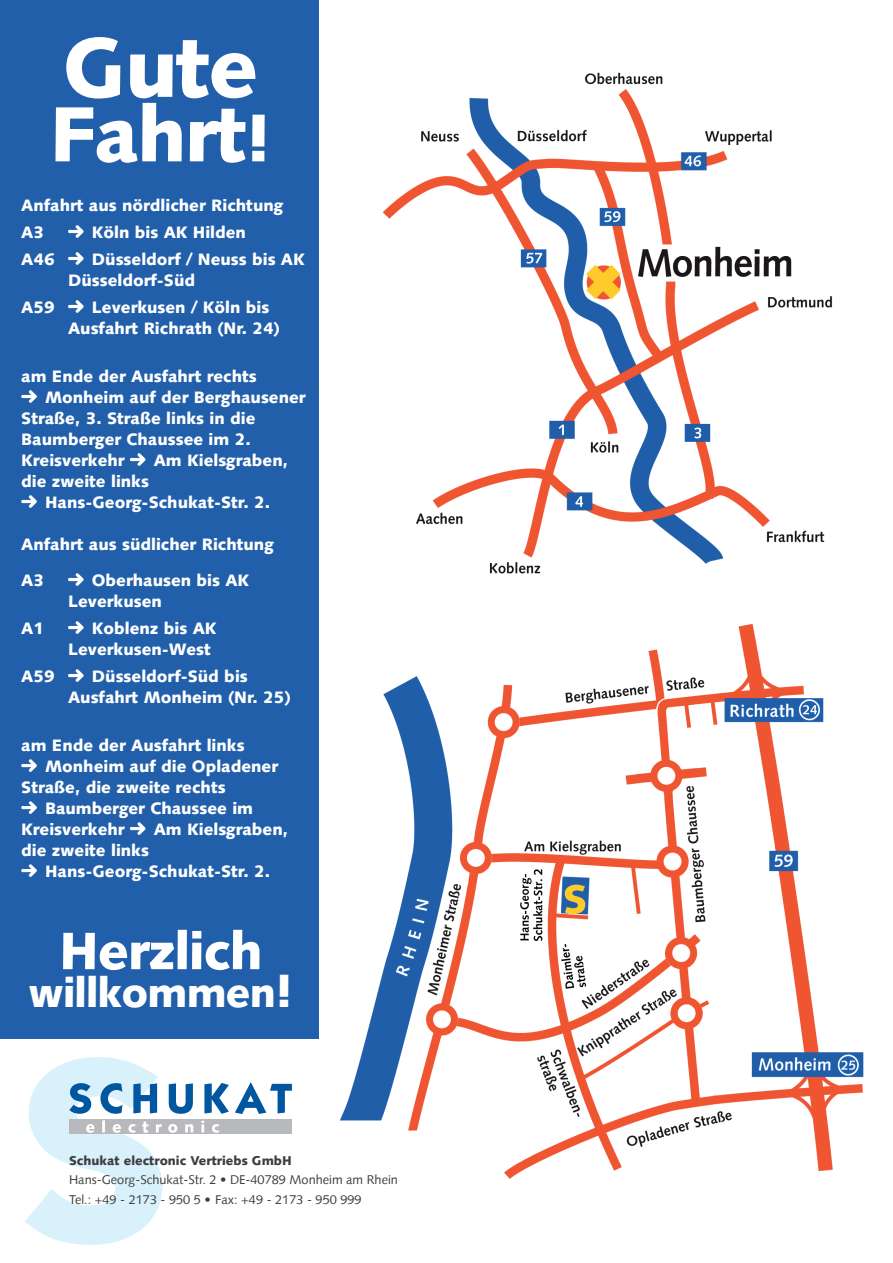
<style>
.page{position:relative;width:893px;height:1263px;background:#fff}
.page>*{position:absolute;margin:0;border:0;box-sizing:border-box;transform-origin:0 0}
.t1{font:900 84px "Syntax";color:#fff}
.t2{font:900 78px "Syntax";letter-spacing:-.02em;color:#fff}
.t3{font:900 52.5px "Syntax";letter-spacing:-.02em;color:#fff}
.t4{font:900 41.7px "Syntax";letter-spacing:-.02em;color:#fff}
.t5{font:900 16.5px/21px "Syntax";color:#fff}
.t6{font:12.75px/19.5px "Syntax";color:#3e3e3f}
.s1{font-size:67.5px}
.s2{font-size:46.65px}
.s3{font-weight:900}
</style>
<div class="page">
<img style="left:339px;top:72px;width:525px;height:1107px">
<div style="left:0;top:0;width:319px;height:1039px;background:#215faa"></div>
<svg style="left:68px;top:225px;width:16px;height:13px"></svg>
<svg style="left:68px;top:252px;width:16px;height:13px"></svg>
<svg style="left:68px;top:300px;width:16px;height:13px"></svg>
<svg style="left:21px;top:390px;width:16px;height:13px"></svg>
<svg style="left:130px;top:453px;width:16px;height:13px"></svg>
<svg style="left:21px;top:495px;width:16px;height:13px"></svg>
<svg style="left:68px;top:573px;width:16px;height:13px"></svg>
<svg style="left:68px;top:621px;width:16px;height:13px"></svg>
<svg style="left:68px;top:669px;width:16px;height:13px"></svg>
<svg style="left:21px;top:759px;width:16px;height:13px"></svg>
<svg style="left:21px;top:801px;width:16px;height:13px"></svg>
<svg style="left:130px;top:822px;width:16px;height:13px"></svg>
<svg style="left:21px;top:864px;width:16px;height:13px"></svg>
<svg style="left:25px;top:1057px;width:267px;height:188px"></svg>
<h1 class="t1" style="left:63px;top:18px;width:197px">Gute</h1>
<h2 class="t2" style="left:49px;top:88px;width:224px">Fahrt<span class="s1">!</span></h2>
<p class="t5" style="left:21px;top:192px;width:264px;line-height:27px">Anfahrt aus nördlicher Richtung<br>A3</p>
<p class="t5" style="left:92px;top:222px;width:156px">Köln bis AK Hilden</p>
<p class="t5" style="left:21px;top:249px;width:35px">A46</p>
<p class="t5" style="left:68px;top:249px;width:238px;text-indent:24px">Düsseldorf / Neuss bis AK<br>Düsseldorf-Süd</p>
<p class="t5" style="left:21px;top:297px;width:35px">A59</p>
<p class="t5" style="left:68px;top:297px;width:214px;text-indent:24px">Leverkusen / Köln bis<br>Ausfahrt Richrath (Nr. 24)</p>
<p class="t5" style="left:21px;top:366px;width:237px">am Ende der Ausfahrt rechts</p>
<p class="t5" style="left:45px;top:387px;width:262px">Monheim auf der Berghausener</p>
<p class="t5" style="left:21px;top:408px;width:236px">Straße, 3. Straße links in die</p>
<p class="t5" style="left:21px;top:429px;width:231px">Baumberger Chaussee im 2.</p>
<p class="t5" style="left:21px;top:450px;width:105px">Kreisverkehr</p>
<p class="t5" style="left:154px;top:450px;width:136px">Am Kielsgraben,</p>
<p class="t5" style="left:45px;top:471px;width:227px;text-indent:-24px">die zweite links<br>Hans-Georg-Schukat-Str. 2.</p>
<p class="t5" style="left:21px;top:526px;width:254px;line-height:36px">Anfahrt aus südlicher Richtung<br>A3</p>
<p class="t5" style="left:68px;top:570px;width:183px;text-indent:24px">Oberhausen bis AK<br>Leverkusen</p>
<p class="t5" style="left:21px;top:618px;width:24px">A1</p>
<p class="t5" style="left:68px;top:618px;width:150px;text-indent:24px">Koblenz bis AK<br>Leverkusen-West</p>
<p class="t5" style="left:21px;top:666px;width:35px">A59</p>
<p class="t5" style="left:68px;top:666px;width:224px;text-indent:24px">Düsseldorf-Süd bis<br>Ausfahrt Monheim (Nr. 25)</p>
<p class="t5" style="left:21px;top:735px;width:225px">am Ende der Ausfahrt links</p>
<p class="t5" style="left:45px;top:756px;width:234px">Monheim auf die Opladener</p>
<p class="t5" style="left:21px;top:777px;width:206px">Straße, die zweite rechts</p>
<p class="t5" style="left:45px;top:798px;width:210px">Baumberger Chaussee im</p>
<p class="t5" style="left:21px;top:819px;width:105px">Kreisverkehr</p>
<p class="t5" style="left:154px;top:819px;width:136px">Am Kielsgraben,</p>
<p class="t5" style="left:45px;top:840px;width:227px;text-indent:-24px">die zweite links<br>Hans-Georg-Schukat-Str. 2.</p>
<h3 class="t3" style="left:59px;top:920px;width:205px">Herzlich</h3>
<h3 class="t4" style="left:28px;top:968px;width:266px">willkommen<span class="s2">!</span></h3>
<p class="t6" style="left:69px;top:1150px;width:330px"><span class="s3">Schukat electronic Vertriebs GmbH<br></span>Hans-Georg-Schukat-Str. 2 <span class="s3">•</span> DE-40789 Monheim am Rhein<br>Tel.: +49 - 2173 - 950 5 <span class="s3">•</span> Fax: +49 - 2173 - 950 999</p>
</div>
